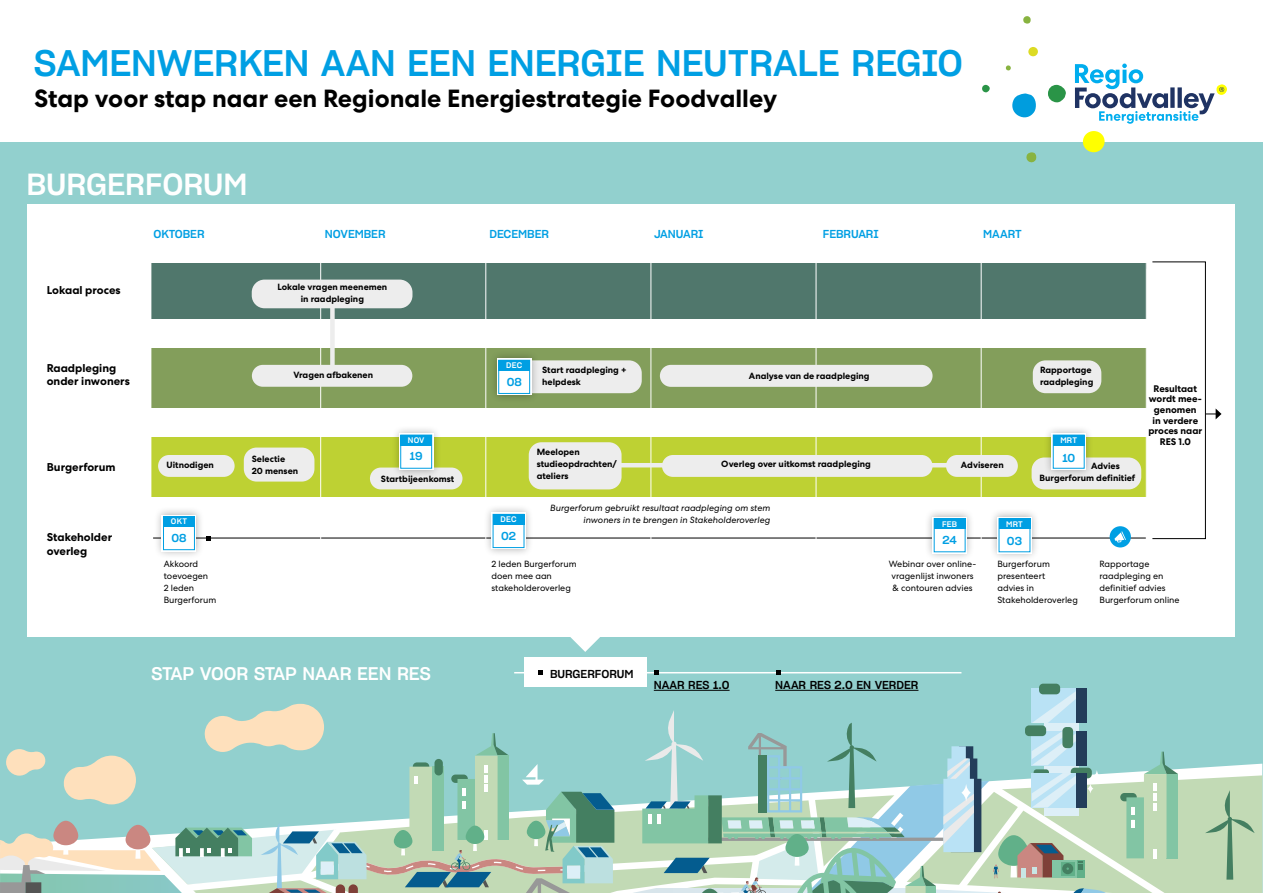
<style>
.page{position:relative;width:1263px;height:893px;background:#fff}
.page>*{position:absolute;margin:0;border:0;box-sizing:border-box;transform-origin:0 0}
.t1{font:36.3px "Sharp Grotesk Medium 20";letter-spacing:-.005em;color:#009fe3}
.t2{font:30px "Sharp Grotesk Medium 20";color:#fff}
.t3{font:700 24.75px "Centra No 2";color:#000}
.t4{font:18px "Sharp Grotesk Medium 20";letter-spacing:-.005em;color:#fff}
.t5{font:700 17.4px "Centra No 2";color:#fff}
.t6{font:700 11.4px/13.5px "Centra No 2";color:#000}
.t7{font:11.4px "Sharp Grotesk Medium 20";letter-spacing:-.005em;color:#009fe3}
.t8{font:11.4px "Sharp Grotesk Medium 20";letter-spacing:-.005em;color:#000}
.t9{font:700 9.6px/10.6px "Centra No 2";color:#000;text-align:center}
.t10{font:700 9px/12px "Centra No 2";color:#000}
.t11{font:9px/12px "Centra No 2";color:#000}
.t12{font:italic 9px/12px "Centra No 2";color:#000;text-align:right}
.t13{font:7.95px "Sharp Grotesk Medium 20";letter-spacing:.025em;color:#fff}
</style>
<div class="page">
<div style="left:0;top:142px;width:1263px;height:751px;background:#92d0ce"></div>
<div style="left:1028px;top:47px;width:10px;height:9px;background:#dcdb24;border-radius:50%"></div>
<div style="left:1083px;top:131px;width:22px;height:21px;background:#ff0;border-radius:50%"></div>
<svg style="left:1048px;top:85px;width:18px;height:18px"></svg>
<svg style="left:1023px;top:16px;width:8px;height:8px"></svg>
<svg style="left:1005px;top:65px;width:6px;height:6px"></svg>
<svg style="left:1026px;top:152px;width:11px;height:11px"></svg>
<svg style="left:982px;top:85px;width:8px;height:7px"></svg>
<svg style="left:1012px;top:93px;width:24px;height:25px"></svg>
<svg style="left:1216px;top:84px;width:11px;height:11px"></svg>
<svg style="left:1075px;top:64px;width:149px;height:60px"></svg>
<div style="left:27px;top:204px;width:1208px;height:433px;background:#fff"></div>
<svg style="left:570px;top:637px;width:30px;height:15px"></svg>
<div style="left:151px;top:263px;width:995px;height:56px;background:#50776c"></div>
<div style="left:151px;top:348px;width:995px;height:59px;background:#839e5b"></div>
<div style="left:151px;top:437px;width:995px;height:60px;background:#bed133"></div>
<hr style="left:153px;top:538px;width:993px;height:1px;background:#000">
<svg style="left:206px;top:536px;width:4px;height:4px"></svg>
<div style="left:154px;top:506px;width:50px;height:53px;background:#000;opacity:.3"></div>
<div style="left:162px;top:514px;width:34px;height:37px;background:#fff"></div>
<div style="left:163px;top:516px;width:32px;height:34px;border:1px solid #009fe3"></div>
<div style="left:163px;top:516px;width:32px;height:11px;background:#009fe3"></div>
<hr style="left:320px;top:247px;width:1px;height:365px;background:#fff">
<hr style="left:485px;top:247px;width:1px;height:365px;background:#fff">
<hr style="left:650px;top:247px;width:1px;height:365px;background:#fff">
<hr style="left:816px;top:247px;width:1px;height:365px;background:#fff">
<hr style="left:981px;top:247px;width:1px;height:365px;background:#fff">
<div style="left:1152px;top:261px;width:54px;height:278px;border:1px solid #000"></div>
<svg style="left:1206px;top:408px;width:15px;height:11px"></svg>
<div style="left:252px;top:280px;width:160px;height:28px;background:#ededed;border-radius:13px"></div>
<div style="left:252px;top:365px;width:160px;height:22px;background:#ededed;border-radius:11px"></div>
<div style="left:504px;top:360px;width:138px;height:33px;background:#ededed;border-radius:13px"></div>
<div style="left:158px;top:455px;width:77px;height:22px;background:#ededed;border-radius:11px"></div>
<div style="left:370px;top:468px;width:92px;height:21px;background:#ededed;border-radius:11px"></div>
<div style="left:662px;top:455px;width:270px;height:22px;background:#ededed;border-radius:11px"></div>
<div style="left:946px;top:455px;width:72px;height:22px;background:#ededed;border-radius:11px"></div>
<div style="left:1031px;top:457px;width:110px;height:32px;background:#ededed;border-radius:13px"></div>
<div style="left:330px;top:301px;width:5px;height:69px;background:#ededed"></div>
<hr style="left:621px;top:463px;width:365px;height:4px;background:#ededed">
<div style="left:1033px;top:360px;width:68px;height:33px;background:#ededed;border-radius:13px"></div>
<div style="left:244px;top:448px;width:70px;height:34px;background:#ededed;border-radius:13px"></div>
<div style="left:660px;top:365px;width:272px;height:22px;background:#ededed;border-radius:11px"></div>
<div style="left:529px;top:442px;width:92px;height:47px;background:#ededed;border-radius:13px"></div>
<div style="left:391px;top:425px;width:50px;height:53px;background:#000;opacity:.3"></div>
<div style="left:399px;top:433px;width:34px;height:37px;background:#fff"></div>
<div style="left:400px;top:435px;width:32px;height:33px;border:1px solid #009fe3"></div>
<div style="left:401px;top:435px;width:31px;height:11px;background:#009fe3"></div>
<div style="left:489px;top:350px;width:50px;height:53px;background:#000;opacity:.3"></div>
<div style="left:497px;top:358px;width:34px;height:37px;background:#fff"></div>
<div style="left:498px;top:360px;width:32px;height:34px;border:1px solid #009fe3"></div>
<div style="left:499px;top:360px;width:31px;height:11px;background:#009fe3"></div>
<div style="left:484px;top:504px;width:49px;height:53px;background:#000;opacity:.3"></div>
<div style="left:491px;top:512px;width:35px;height:37px;background:#fff"></div>
<div style="left:493px;top:514px;width:31px;height:34px;border:1px solid #009fe3"></div>
<div style="left:493px;top:514px;width:31px;height:11px;background:#009fe3"></div>
<div style="left:524px;top:657px;width:122px;height:30px;background:#fff"></div>
<svg style="left:0;top:671px;width:1262px;height:222px"></svg>
<div style="left:925px;top:509px;width:49px;height:52px;background:#000;opacity:.3"></div>
<svg style="left:932px;top:517px;width:35px;height:37px"></svg>
<div style="left:934px;top:518px;width:31px;height:34px;border:1px solid #009fe3"></div>
<div style="left:934px;top:519px;width:31px;height:10px;background:#009fe3"></div>
<div style="left:1044px;top:425px;width:49px;height:53px;background:#000;opacity:.3"></div>
<svg style="left:1052px;top:433px;width:34px;height:37px"></svg>
<div style="left:1053px;top:435px;width:31px;height:11px;background:#009fe3"></div>
<div style="left:989px;top:509px;width:50px;height:52px;background:#000;opacity:.3"></div>
<div style="left:997px;top:517px;width:34px;height:37px;background:#fff"></div>
<div style="left:999px;top:518px;width:31px;height:34px;border:1px solid #009fe3"></div>
<div style="left:999px;top:519px;width:31px;height:10px;background:#009fe3"></div>
<div style="left:1110px;top:526px;width:21px;height:21px;background:#009fe3;border-radius:50%"></div>
<svg style="left:1114px;top:531px;width:12px;height:11px"></svg>
<h1 class="t1" style="left:34px;top:32px;width:930px">SAMENWERKEN AAN EEN ENERGIE NEUTRALE REGIO</h1>
<h3 class="t3" style="left:34px;top:84px;width:745px">Stap voor stap naar een Regionale Energiestrategie Foodvalley</h3>
<h2 class="t2" style="left:27px;top:159px;width:223px">BURGERFORUM</h2>
<p class="t6" style="left:47px;top:283px;width:75px">Lokaal proces</p>
<p class="t7" style="left:153px;top:224px;width:53px">OKTOBER</p>
<p class="t7" style="left:325px;top:224px;width:62px">NOVEMBER</p>
<p class="t7" style="left:489px;top:224px;width:61px">DECEMBER</p>
<p class="t10" style="left:277px;top:281px;width:111px;text-align:center">Lokale vragen meenemen in raadpleging</p>
<p class="t7" style="left:654px;top:224px;width:51px">JANUARI</p>
<p class="t7" style="left:823px;top:224px;width:57px">FEBRUARI</p>
<p class="t7" style="left:983px;top:224px;width:40px">MAART</p>
<p class="t6" style="left:47px;top:361px;width:85px">Raadpleging onder inwoners</p>
<p class="t10" style="left:293px;top:369px;width:81px">Vragen afbakenen</p>
<p class="t13" style="left:408px;top:433px;width:18px">NOV</p>
<p class="t13" style="left:506px;top:359px;width:17px">DEC</p>
<p class="t7" style="left:507px;top:372px;width:17px">08</p>
<p class="t10" style="left:542px;top:364px;width:86px">Start raadpleging + helpdesk</p>
<p class="t10" style="left:749px;top:370px;width:122px">Analyse van de raadpleging</p>
<p class="t10" style="left:1040px;top:364px;width:55px">Rapportage raadpleging</p>
<p class="t13" style="left:1060px;top:433px;width:18px">MRT</p>
<p class="t9" style="left:1148px;top:383px;width:55px">Resultaat wordt mee&shy;genomen<br>in verdere proces naar<br>RES 1.0</p>
<p class="t6" style="left:47px;top:460px;width:70px">Burgerforum</p>
<p class="t10" style="left:167px;top:459px;width:49px">Uitnodigen</p>
<p class="t10" style="left:252px;top:453px;width:48px">Selectie<br>20 mensen</p>
<p class="t7" style="left:410px;top:447px;width:14px">19</p>
<p class="t10" style="left:381px;top:473px;width:75px">Startbijeenkomst</p>
<p class="t10" style="left:537px;top:446px;width:82px">Meelopen studieopdrachten/ ateliers</p>
<p class="t7" style="left:1062px;top:448px;width:14px">10</p>
<p class="t10" style="left:721px;top:458px;width:151px">Overleg over uitkomst raadpleging</p>
<p class="t10" style="left:961px;top:459px;width:44px">Adviseren</p>
<p class="t10" style="left:1039px;top:460px;width:97px;text-indent:51px">Advies<br>Burgerforum definitief</p>
<p class="t13" style="left:171px;top:515px;width:18px">OKT</p>
<p class="t13" style="left:501px;top:513px;width:17px">DEC</p>
<p class="t12" style="left:550px;top:502px;width:222px">Burgerforum gebruikt resultaat raadpleging om stem inwoners in te brengen in Stakeholderoverleg</p>
<p class="t13" style="left:942px;top:517px;width:16px">FEB</p>
<h3 class="t5" style="left:1009px;top:507px;width:6px">i</h3>
<p class="t13" style="left:1006px;top:517px;width:18px">MRT</p>
<p class="t6" style="left:47px;top:531px;width:67px">Stakeholder overleg</p>
<p class="t7" style="left:171px;top:528px;width:17px">08</p>
<p class="t7" style="left:501px;top:526px;width:16px">02</p>
<p class="t7" style="left:942px;top:530px;width:16px">24</p>
<p class="t7" style="left:1007px;top:532px;width:17px">03</p>
<p class="t11" style="left:164px;top:557px;width:54px">Akkoord toevoegen<br>2 leden<br>Burgerforum</p>
<p class="t11" style="left:491px;top:557px;width:87px">2 leden Burgerforum doen mee aan stakeholderoverleg</p>
<p class="t11" style="left:889px;top:557px;width:89px">Webinar over online&shy;vragenlijst inwoners &amp; contouren advies</p>
<p class="t11" style="left:997px;top:557px;width:82px">Burgerforum presenteert<br>advies in<br>Stakeholderoverleg</p>
<p class="t11" style="left:1099px;top:557px;width:82px">Rapportage raadpleging en definitief advies<br>Burgerforum online</p>
<h3 class="t4" style="left:151px;top:658px;width:281px">STAP VOOR STAP NAAR EEN RES</h3>
<p class="t8" style="left:550px;top:664px;width:85px">BURGERFORUM</p>
<p class="t8" style="left:654px;top:676px;width:77px">NAAR RES 1.0</p>
<p class="t8" style="left:775px;top:676px;width:145px">NAAR RES 2.0 EN VERDER</p>
</div>
